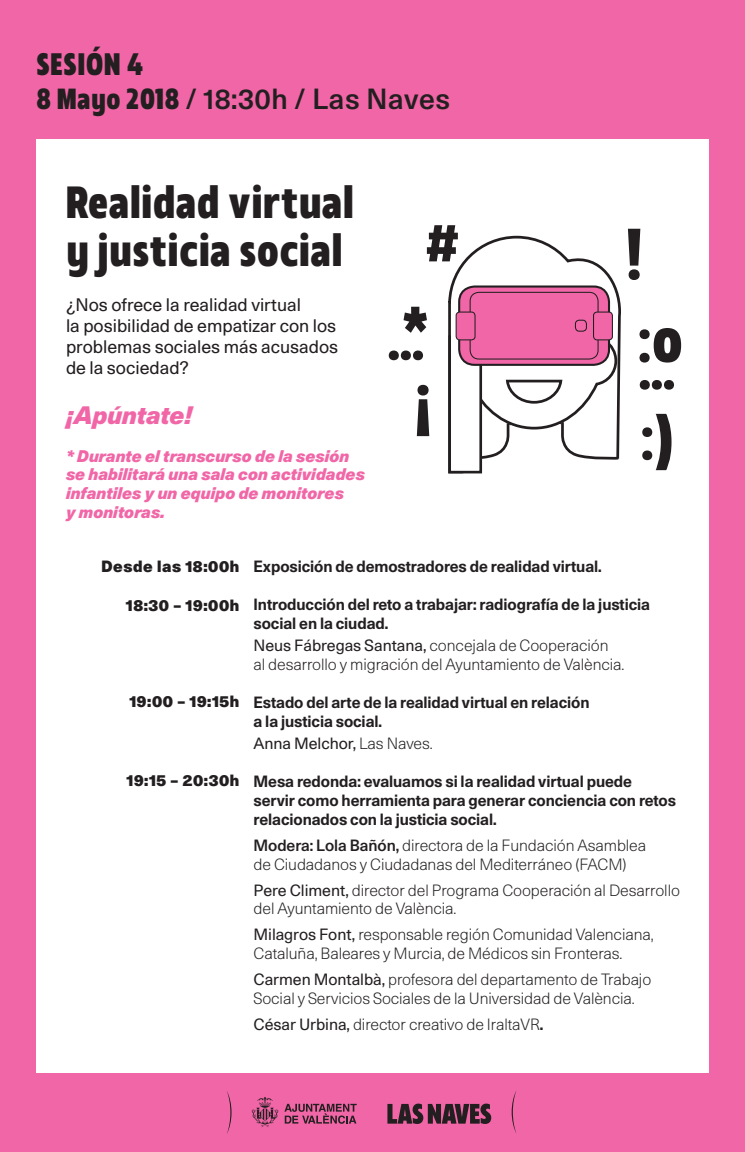
<style>
.page{position:relative;width:745px;height:1152px;background:#fff}
.page>*{position:absolute;margin:0;border:0;box-sizing:border-box;transform-origin:0 0}
.t1{font:43.5px "Las Naves Condensed";letter-spacing:.02em;color:#231f20}
.t2{font:30px "Las Naves Condensed";letter-spacing:.02em;color:#231f20}
.t3{font:500 28.12px "Unica 77 LL";letter-spacing:.02em;color:#231f20}
.t4{font:italic 900 24.38px "Unica 77 LL";color:#f166a7}
.t5{font:17.5px/21.2px "Unica 77 LL";color:#231f20}
.t6{font:italic 900 16.25px/18.8px "Unica 77 LL";letter-spacing:.01em;color:#f166a7}
.t7{font:300 15.75px/18.9px "Unica 77 LL";letter-spacing:-.005em;color:#231f20}
.t8{font:700 15.75px/18.9px "Unica 77 LL";letter-spacing:-.005em;color:#231f20}
.t9{font:900 15.75px "Unica 77 LL";letter-spacing:.04em;color:#231f20}
.t10{font:15.75px "Unica 77 LL";letter-spacing:-.005em;color:#231f20}
.s1{font-family:"Las Naves Condensed";font-weight:400}
.s2{font-weight:400}
.s3{font-weight:300}
.s4{font-weight:500}
.s5{font-weight:700}
</style>
<div class="page">
<div style="left:0;top:0;width:744px;height:1152px;background:#f166a7"></div>
<div style="left:36px;top:139px;width:672px;height:933px;background:#fff"></div>
<svg style="left:227px;top:1091px;width:4px;height:43px"></svg>
<svg style="left:511px;top:1091px;width:5px;height:42px"></svg>
<svg style="left:387px;top:1103px;width:104px;height:21px"></svg>
<svg style="left:252px;top:1097px;width:26px;height:30px"></svg>
<svg style="left:284px;top:1103px;width:72px;height:20px"></svg>
<svg style="left:388px;top:225px;width:292px;height:249px"></svg>
<div style="left:450px;top:323px;width:12px;height:24px;background:#fff"></div>
<svg style="left:459px;top:286px;width:149px;height:79px;background:#df5f9b"></svg>
<div style="left:458px;top:285px;width:151px;height:81px;border:2px solid #231f20;border-radius:15px"></div>
<div style="left:470px;top:292px;width:127px;height:67px;background:#f166a7;border-radius:9px"></div>
<div style="left:469px;top:292px;width:129px;height:67px;border:1px solid #231f20;border-radius:9px"></div>
<div style="left:593px;top:312px;width:19px;height:28px;background:#f166a7;border-radius:4px"></div>
<div style="left:592px;top:311px;width:20px;height:29px;border:1px solid #231f20;border-radius:4px"></div>
<div style="left:456px;top:312px;width:18px;height:28px;background:#f166a7;border-radius:4px"></div>
<div style="left:455px;top:311px;width:20px;height:29px;border:1px solid #231f20;border-radius:4px"></div>
<div style="left:574px;top:320px;width:12px;height:12px;border:1px solid #231f20;border-radius:4px"></div>
<p class="t2" style="left:36px;top:47px;width:108px">SESIÓN 4</p>
<p class="t3" style="left:36px;top:78px;width:415px"><span class="s1">8 Mayo 2018</span> / 18:30h / Las Naves</p>
<p class="t1" style="left:66px;top:176px;width:289px">Realidad virtual</p>
<p class="t1" style="left:66px;top:225px;width:278px">y justicia social</p>
<p class="t5" style="left:66px;top:293px;width:236px">¿Nos ofrece la realidad virtual</p>
<p class="t5" style="left:66px;top:314px;width:273px">la posibilidad de empatizar con los problemas sociales más acusados</p>
<p class="t5" style="left:66px;top:356px;width:124px">de la sociedad?</p>
<p class="t4" style="left:66px;top:397px;width:128px">¡Apúntate!</p>
<p class="t6" style="left:66px;top:446px;width:300px">* Durante el transcurso de la sesión se habilitará una sala con actividades infantiles y un equipo de monitores</p>
<p class="t6" style="left:66px;top:502px;width:100px">y monitoras.</p>
<p class="t8" style="left:253px;top:556px;width:349px">Exposición de demostradores de realidad virtual.</p>
<p class="t8" style="left:253px;top:594px;width:398px">Introducción del reto a trabajar: radiografía de la justicia social en la ciudad.</p>
<p class="t7" style="left:253px;top:635px;width:356px"><span class="s2">Neus Fábregas Santana,</span> concejala de Cooperación</p>
<p class="t7" style="left:253px;top:654px;width:372px">al desarrollo y migración del Ayuntamiento de València.</p>
<p class="t8" style="left:253px;top:692px;width:337px">Estado del arte de la realidad virtual en relación</p>
<p class="t8" style="left:253px;top:711px;width:130px">a la justicia social.</p>
<p class="t10" style="left:253px;top:732px;width:180px">Anna Melchor, <span class="s3">Las Naves.</span></p>
<p class="t8" style="left:253px;top:771px;width:423px">Mesa redonda: evaluamos si la realidad virtual puede servir como herramienta para generar conciencia con retos relacionados con la justicia social.</p>
<p class="t7" style="left:253px;top:834px;width:394px"><span class="s4">Modera: Lola Bañón,</span> directora de la Fundación Asamblea</p>
<p class="t7" style="left:253px;top:853px;width:374px">de Ciudadanos y Ciudadanas del Mediterráneo (FACM)</p>
<p class="t7" style="left:253px;top:879px;width:427px"><span class="s2">Pere Climent,</span> director del Programa Cooperación al Desarrollo del Ayuntamiento de València.</p>
<p class="t7" style="left:253px;top:924px;width:401px"><span class="s2">Milagros Font,</span> responsable región Comunidad Valenciana,<br>Cataluña, Baleares y Murcia, de Médicos sin Fronteras.</p>
<p class="t7" style="left:253px;top:969px;width:399px"><span class="s2">Carmen Montalbà,</span> profesora del departamento de Trabajo<br>Social y Servicios Sociales de la Universidad de València.</p>
<p class="t7" style="left:253px;top:1014px;width:291px"><span class="s2">César Urbina,</span> director creativo de IraltaVR<span class="s5">.</span></p>
<p class="t9" style="left:101px;top:555px;width:139px">Desde las 18:00h</p>
<p class="t9" style="left:126px;top:593px;width:115px">18:30 – 19:00h</p>
<p class="t9" style="left:129px;top:690px;width:111px">19:00 – 19:15h</p>
<p class="t9" style="left:126px;top:768px;width:114px">19:15 – 20:30h</p>
</div>
